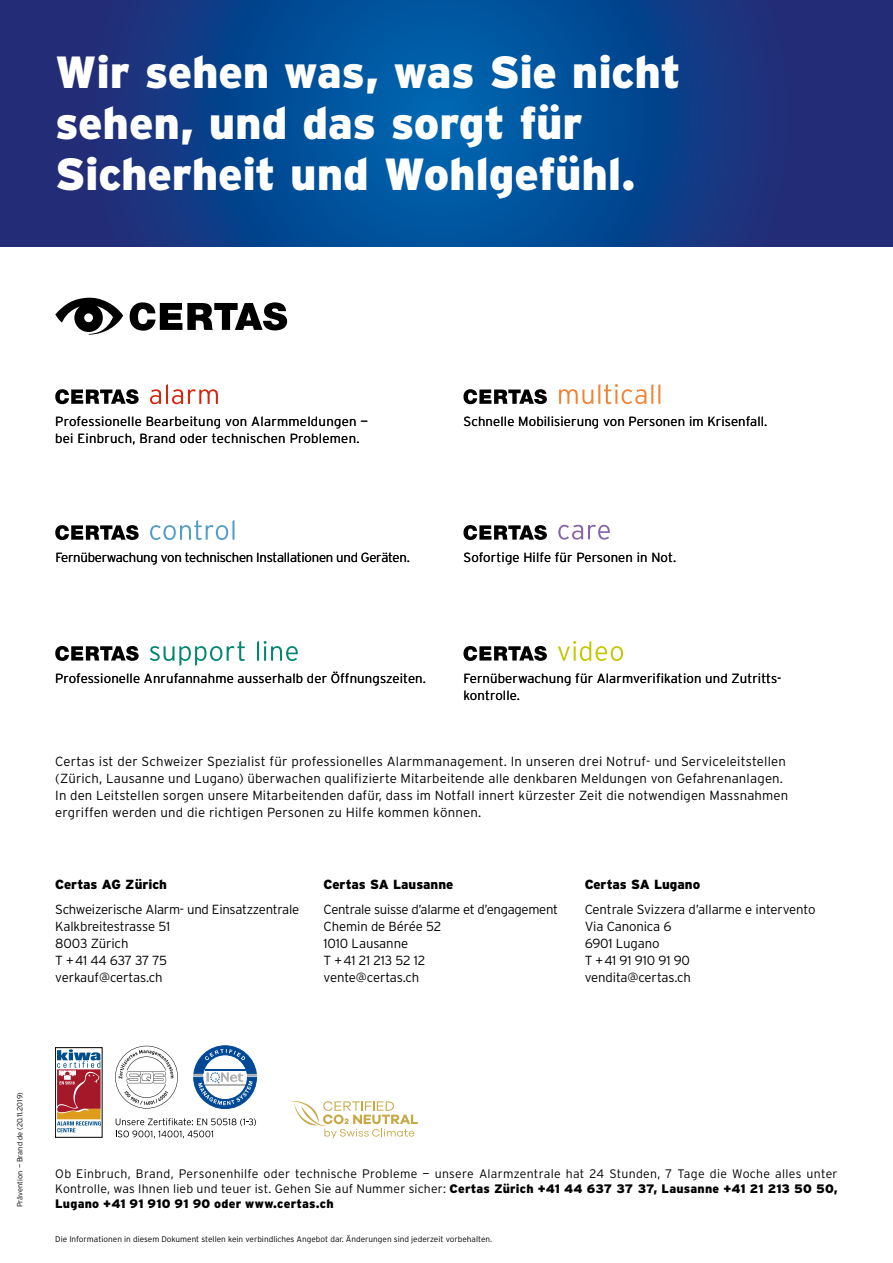
<style>
.page{position:relative;width:893px;height:1263px;background:#fff}
.page>*{position:absolute;margin:0;border:0;box-sizing:border-box;transform-origin:0 0}
.t1{font:900 45px/51px "Interstate";letter-spacing:-.005em;color:#fff}
.t2{font:300 13.2px/17px "Interstate";letter-spacing:.01em;color:#000}
.t3{font:300 13.2px/17px "Interstate";letter-spacing:-.02em;color:#000}
.t4{font:300 13.2px/17px "Interstate";letter-spacing:-.025em;color:#000}
.t5{font:300 13.2px/17px "Interstate";letter-spacing:-.01em;color:#000}
.t6{font:900 13.2px "Interstate";color:#000}
.t7{font:300 12.3px/14.9px "Interstate";letter-spacing:.015em;color:#000;text-align:justify}
.t8{font:300 8.25px "Interstate";color:#000}
.t9{font:300 7.5px "Interstate";color:#000}
.s1{font-weight:900}
</style>
<div class="page">
<svg style="left:0;top:0;width:893px;height:247px;background:#0e418b"></svg>
<svg style="left:290px;top:1101px;width:128px;height:37px"></svg>
<div style="left:55px;top:1047px;width:47px;height:90px;border:1px solid #000"></div>
<svg style="left:57px;top:1049px;width:44px;height:83px"></svg>
<svg style="left:116px;top:1118px;width:140px;height:20px"></svg>
<svg style="left:115px;top:1046px;width:63px;height:62px"></svg>
<svg style="left:194px;top:1046px;width:62px;height:62px"></svg>
<svg style="left:55px;top:297px;width:68px;height:38px"></svg>
<svg style="left:130px;top:302px;width:157px;height:29px"></svg>
<svg style="left:559px;top:384px;width:101px;height:20px"></svg>
<svg style="left:463px;top:389px;width:84px;height:15px"></svg>
<svg style="left:150px;top:384px;width:68px;height:20px"></svg>
<svg style="left:55px;top:389px;width:84px;height:15px"></svg>
<svg style="left:150px;top:641px;width:148px;height:25px"></svg>
<svg style="left:55px;top:646px;width:84px;height:15px"></svg>
<svg style="left:558px;top:641px;width:65px;height:20px"></svg>
<svg style="left:463px;top:646px;width:84px;height:15px"></svg>
<svg style="left:558px;top:525px;width:52px;height:15px"></svg>
<svg style="left:463px;top:525px;width:84px;height:15px"></svg>
<svg style="left:150px;top:520px;width:84px;height:20px"></svg>
<svg style="left:55px;top:525px;width:84px;height:15px"></svg>
<h1 class="t1" style="left:55px;top:46px;width:627px">Wir sehen was, was Sie nicht sehen, und das sorgt für<br>Sicherheit und Wohlgefühl.</h1>
<p class="t2" style="left:55px;top:413px;width:314px">Professionelle Bearbeitung von Alarmmeldungen — bei Einbruch, Brand oder technischen Problemen.</p>
<p class="t2" style="left:463px;top:413px;width:305px">Schnelle Mobilisierung von Personen im Krisenfall.</p>
<p class="t3" style="left:55px;top:549px;width:356px">Fernüberwachung von technischen Installationen und Geräten.</p>
<p class="t2" style="left:463px;top:549px;width:214px">Sofortige Hilfe für Personen in Not.</p>
<p class="t2" style="left:55px;top:670px;width:372px">Professionelle Anrufannahme ausserhalb der Öffnungszeiten.</p>
<p class="t2" style="left:463px;top:670px;width:319px">Fernüberwachung für Alarmverifikation und Zutritts&shy;kontrolle.</p>
<p class="t2" style="left:55px;top:753px;width:734px">Certas ist der Schweizer Spezialist für professionelles Alarmmanagement. In unseren drei Notruf- und Serviceleitstellen (Zürich, Lausanne und Lugano) überwachen qualifizierte Mitarbeitende alle denkbaren Meldungen von Gefahrenanlagen.<br>In den Leitstellen sorgen unsere Mitarbeitenden dafür, dass im Notfall innert kürzester Zeit die notwendigen Massnahmen ergriffen werden und die richtigen Personen zu Hilfe kommen können.</p>
<p class="t6" style="left:55px;top:877px;width:113px">Certas AG Zürich</p>
<p class="t3" style="left:55px;top:901px;width:245px">Schweizerische Alarm- und Einsatzzentrale<br>Kalkbreitestrasse 51<br>8003 Zürich<br>T +41 44 637 37 75<br>verkauf@certas.ch</p>
<p class="t6" style="left:324px;top:876px;width:131px">Certas SA Lausanne</p>
<p class="t4" style="left:324px;top:901px;width:236px">Centrale suisse d’alarme et d’engagement<br>Chemin de Bérée 52<br>1010 Lausanne<br>T +41 21 213 52 12<br>vente@certas.ch</p>
<p class="t6" style="left:585px;top:876px;width:117px">Certas SA Lugano</p>
<p class="t5" style="left:585px;top:901px;width:232px">Centrale Svizzera d’allarme e intervento<br>Via Canonica 6<br>6901 Lugano<br>T +41 91 910 91 90<br>vendita@certas.ch</p>
<p class="t9" style="left:16px;top:1207px;width:117px;rotate:-90deg">Prävention — Brand de (20.11.2019)</p>
<p class="t7" style="left:55px;top:1166px;width:784px">Ob Einbruch, Brand, Personenhilfe oder technische Probleme — unsere Alarmzentrale hat 24 Stunden, 7 Tage die Woche alles unter Kontrolle, was Ihnen lieb und teuer ist. Gehen Sie auf Nummer sicher: <span class="s1">Certas Zürich +41 44 637 37 37, Lausanne +41 21 213 50 50, Lugano +41 91 910 91 90 oder www.certas.ch</span></p>
<p class="t8" style="left:55px;top:1234px;width:438px">Die Informationen in diesem Dokument stellen kein verbindliches Angebot dar. Änderungen sind jederzeit vorbehalten.</p>
</div>
